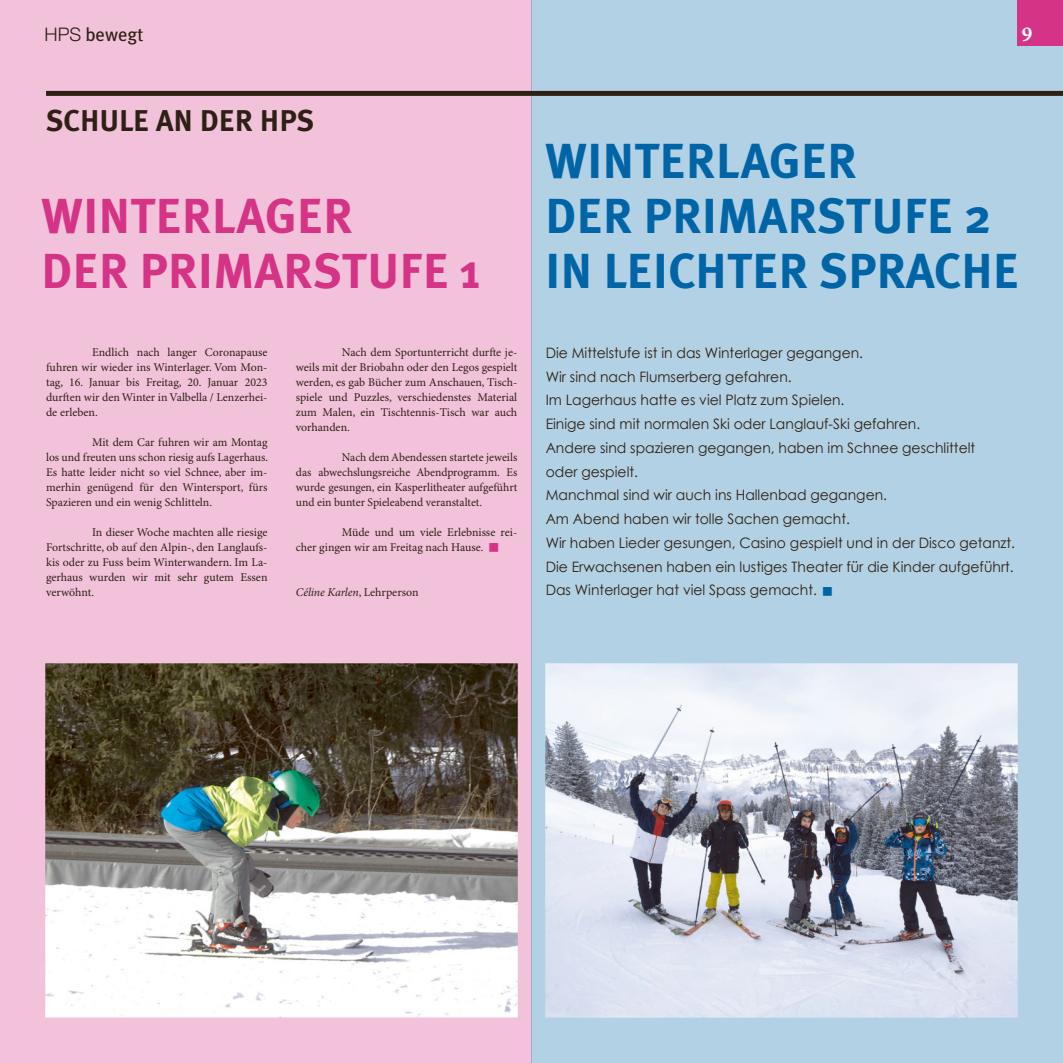
<style>
.page{position:relative;width:1063px;height:1063px;background:#fff}
.page>*{position:absolute;margin:0;border:0;box-sizing:border-box;transform-origin:0 0}
.t1{font:700 49.12px/55px "Meta Plus";color:#0065a7}
.t2{font:700 49.12px/55px "Meta Plus";color:#d53386}
.t3{font:700 30px "Meta Plus";color:#2e2014}
.t4{font:700 21.25px "Minion Pro";color:#fff}
.t5{font:18.75px "Meta Plus";color:#2e2014}
.t6{font:14.38px/23.8px "Century Gothic";color:#2e2014}
.t7{font:11.88px/15px "Minion Pro";color:#2e2014;text-align:justify}
.t8{font:italic 11.88px "Minion Pro";letter-spacing:-.01em;color:#2e2014}
.s1{font-family:"Helvetica Neue LT Std";font-weight:300}
.s2{font-style:normal}
</style>
<div class="page">
<div style="left:0;top:0;width:531px;height:1063px;background:#f2c2da"></div>
<div style="left:531px;top:0;width:532px;height:1063px;background:#b3d1e4"></div>
<div style="left:1017px;top:0;width:46px;height:46px;background:#d53386"></div>
<div style="left:46px;top:91px;width:1017px;height:5px;background:#2e2014"></div>
<img style="left:545px;top:663px;width:472px;height:354px">
<img style="left:46px;top:663px;width:471px;height:354px">
<h3 class="t5" style="left:45px;top:26px;width:101px"><span class="s1">HPS</span> bewegt</h3>
<h3 class="t4" style="left:1022px;top:26px;width:12px">9</h3>
<h2 class="t3" style="left:46px;top:107px;width:270px">SCHULE AN DER HPS</h2>
<h1 class="t2" style="left:41px;top:191px;width:441px">WINTERLAGER<br>DER PRIMARSTUFE 1</h1>
<p class="t7" style="left:46px;top:346px;width:223px;text-indent:46px">Endlich nach langer Coronapause fuhren wir wieder ins Winterlager. Vom Mon&shy;tag, 16. Januar bis Freitag, 20. Januar 2023 durften wir den Winter in Valbella / Lenzerhei&shy;de erleben.</p>
<p class="t7" style="left:46px;top:436px;width:224px;text-indent:46px">Mit dem Car fuhren wir am Montag los und freuten uns schon riesig aufs Lagerhaus.<br>Es hatte leider nicht so viel Schnee, aber im&shy;merhin genügend für den Wintersport, fürs Spazieren und ein wenig Schlitteln.</p>
<p class="t7" style="left:46px;top:526px;width:223px;text-indent:46px">In dieser Woche machten alle riesige Fortschritte, ob auf den Alpin-, den Langlaufs&shy;kis oder zu Fuss beim Winterwandern. Im La&shy;gerhaus wurden wir mit sehr gutem Essen verwöhnt.</p>
<p class="t7" style="left:296px;top:346px;width:223px;text-indent:46px">Nach dem Sportunterricht durfte je&shy;weils mit der Briobahn oder den Legos gespielt werden, es gab Bücher zum Anschauen, Tisch&shy;spiele und Puzzles, verschiedenstes Material zum Malen, ein Tischtennis-Tisch war auch vorhanden.</p>
<p class="t7" style="left:296px;top:451px;width:223px;text-indent:46px">Nach dem Abendessen startete jeweils das abwechslungsreiche Abendprogramm. Es wurde gesungen, ein Kasperlitheater aufgeführt und ein bunter Spieleabend veranstaltet.</p>
<p class="t7" style="left:296px;top:526px;width:223px;text-indent:46px">Müde und um viele Erlebnisse rei&shy;cher gingen wir am Freitag nach Hause.</p>
<p class="t8" style="left:296px;top:588px;width:124px">Céline Karlen<span class="s2">, Lehrperson</span></p>
<h1 class="t1" style="left:545px;top:136px;width:476px">WINTERLAGER<br>DER PRIMARSTUFE 2<br>IN LEICHTER SPRACHE</h1>
<p class="t6" style="left:546px;top:342px;width:471px">Die Mittelstufe ist in das Winterlager gegangen.<br>Wir sind nach Flumserberg gefahren.<br>Im Lagerhaus hatte es viel Platz zum Spielen.<br>Einige sind mit normalen Ski oder Langlauf-Ski gefahren.<br>Andere sind spazieren gegangen, haben im Schnee geschlittelt<br>oder gespielt.<br>Manchmal sind wir auch ins Hallenbad gegangen.<br>Am Abend haben wir tolle Sachen gemacht.<br>Wir haben Lieder gesungen, Casino gespielt und in der Disco getanzt.<br>Die Erwachsenen haben ein lustiges Theater für die Kinder aufgeführt.<br>Das Winterlager hat viel Spass gemacht.</p>
</div>
